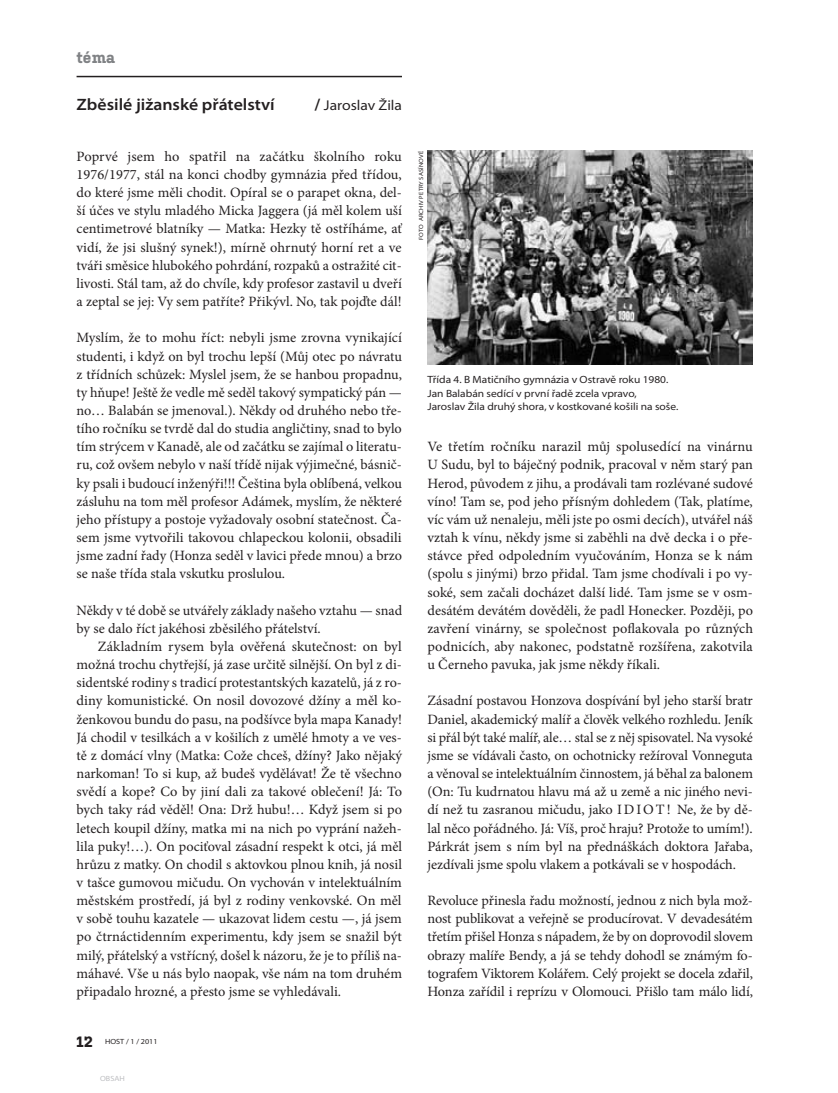
<style>
.page{position:relative;width:838px;height:1093px;background:#fff}
.page>*{position:absolute;margin:0;border:0;box-sizing:border-box;transform-origin:0 0}
._1_nadpis_2{font:600 semi-expanded 16.5px "Myriad Pro";color:#231f20}
.t1{font:700 15.75px "Kulturista";color:#808285}
._0_text_prvni{font:14.25px/18.1px "Minion Pro";letter-spacing:-.005em;color:#231f20;text-align:justify}
._0_text{font:14.25px/18.1px "Minion Pro";color:#231f20;text-align:justify}
._1_nadpis_2-2{font:semi-expanded 14.25px "Myriad Pro";color:#231f20}
._4_popiska{font:semi-expanded 10.5px/13.5px "Myriad Pro";color:#231f20}
.t2{font:semi-expanded 7.5px "Myriad Pro";color:#231f20}
.t3{font:semi-expanded 7.5px "Myriad Pro";color:#bcbdc0}
._4_popiska_2{font:semi-expanded 6px "Myriad Pro";letter-spacing:.02em;color:#231f20}
.s1{font-weight:600;font-size:16.5px}
.s2{font-family:"Kulturista";font-weight:700;font-stretch:normal;font-size:15px}
</style>
<div class="page">
<hr style="left:77px;top:76px;width:325px;height:1px;background:#231f20">
<img style="left:427px;top:150px;width:326px;height:214px">
<p class="t1" style="left:77px;top:46px;width:40px">téma</p>
<p class="_1_nadpis_2" style="left:77px;top:95px;width:200px">Zběsilé jižanské přátelství</p>
<p class="_1_nadpis_2-2" style="left:314px;top:98px;width:89px"><span class="s1">/</span> Jaroslav Žila</p>
<p class="_0_text_prvni" style="left:77px;top:147px;width:327px">Poprvé jsem ho spatřil na začátku školního roku 1976/1977, stál na konci chodby gymnázia před třídou, do které jsme měli chodit. Opíral se o parapet okna, del&shy;ší účes ve stylu mladého Micka Jaggera (já měl kolem uší centimetrové blatníky — Matka: Hezky tě ostříháme, ať vidí, že jsi slušný synek!), mírně ohrnutý horní ret a ve tváři směsice hlubokého pohrdání, rozpaků a ostražité cit&shy;livosti. Stál tam, až do chvíle, kdy profesor zastavil u dveří a zeptal se jej: Vy sem patříte? Přikývl. No, tak pojďte dál!</p>
<p class="_0_text_prvni" style="left:77px;top:329px;width:327px">Myslím, že to mohu říct: nebyli jsme zrovna vynikající studenti, i když on byl trochu lepší (Můj otec po návratu z třídních schůzek: Myslel jsem, že se hanbou propadnu, ty hňupe! Ještě že vedle mě seděl takový sympatický pán — no… Balabán se jmenoval.). Někdy od druhého nebo tře&shy;tího ročníku se tvrdě dal do studia angličtiny, snad to bylo tím strýcem v Kanadě, ale od začátku se zajímal o literatu&shy;ru, což ovšem nebylo v naší třídě nijak výjimečné, básnič&shy;ky psali i budoucí inženýři!!! Čeština byla oblíbená, velkou zásluhu na tom měl profesor Adámek, myslím, že některé jeho přístupy a postoje vyžadovaly osobní statečnost. Ča&shy;sem jsme vytvořili takovou chlapeckou kolonii, obsadili jsme zadní řady (Honza seděl v lavici přede mnou) a brzo se naše třída stala vskutku proslulou.</p>
<p class="_0_text_prvni" style="left:77px;top:601px;width:327px">Někdy v té době se utvářely základy našeho vztahu — snad by se dalo říct jakéhosi zběsilého přátelství.</p>
<p class="_0_text" style="left:77px;top:637px;width:327px;text-indent:21px">Základním rysem byla ověřená skutečnost: on byl možná trochu chytřejší, já zase určitě silnější. On byl z di&shy;sidentské rodiny s tradicí protestantských kazatelů, já z ro&shy;diny komunistické. On nosil dovozové džíny a měl ko&shy;ženkovou bundu do pasu, na podšívce byla mapa Kanady!<br>Já chodil v tesilkách a v košilích z umělé hmoty a ve ves&shy;tě z domácí vlny (Matka: Cože chceš, džíny? Jako nějaký narkoman! To si kup, až budeš vydělávat! Že tě všechno svědí a kope? Co by jiní dali za takové oblečení! Já: To bych taky rád věděl! Ona: Drž hubu!… Když jsem si po letech koupil džíny, matka mi na nich po vyprání nažeh&shy;lila puky!…). On pociťoval zásadní respekt k otci, já měl hrůzu z matky. On chodil s aktovkou plnou knih, já nosil v tašce gumovou mičudu. On vychován v intelektuálním městském prostředí, já byl z rodiny venkovské. On měl v sobě touhu kazatele — ukazovat lidem cestu —, já jsem po čtrnáctidenním experimentu, kdy jsem se snažil být milý, přátelský a vstřícný, došel k názoru, že je to příliš na&shy;máhavé. Vše u nás bylo naopak, vše nám na tom druhém připadalo hrozné, a přesto jsme se vyhledávali.</p>
<p class="t2" style="left:77px;top:1038px;width:83px"><span class="s2">12</span> HOST / 1 / 2011</p>
<p class="t3" style="left:100px;top:1074px;width:26px">OBSAH</p>
<p class="_4_popiska_2" style="left:418px;top:240px;width:91px;rotate:-90deg">FOTO ARCHIV PETRY SASÍNOVÉ</p>
<p class="_4_popiska" style="left:427px;top:373px;width:252px">Třída 4. B Matičního gymnázia v Ostravě roku 1980.<br>Jan Balabán sedící v první řadě zcela vpravo,<br>Jaroslav Žila druhý shora, v kostkované košili na soše.</p>
<p class="_0_text_prvni" style="left:427px;top:438px;width:327px">Ve třetím ročníku narazil můj spolusedící na vinárnu U Sudu, byl to báječný podnik, pracoval v něm starý pan Herod, původem z jihu, a prodávali tam rozlévané sudové víno! Tam se, pod jeho přísným dohledem (Tak, platíme, víc vám už nenaleju, měli jste po osmi decích), utvářel náš vztah k vínu, někdy jsme si zaběhli na dvě decka i o pře&shy;stávce před odpoledním vyučováním, Honza se k nám (spolu s jinými) brzo přidal. Tam jsme chodívali i po vy&shy;soké, sem začali docházet další lidé. Tam jsme se v osm&shy;desátém devátém dověděli, že padl Honecker. Později, po zavření vinárny, se společnost poflakovala po různých podnicích, aby nakonec, podstatně rozšířena, zakotvila u Černeho pavuka, jak jsme někdy říkali.</p>
<p class="_0_text_prvni" style="left:427px;top:692px;width:327px">Zásadní postavou Honzova dospívání byl jeho starší bratr Daniel, akademický malíř a člověk velkého rozhledu. Jeník si přál být také malíř, ale… stal se z něj spisovatel. Na vysoké jsme se vídávali často, on ochotnicky režíroval Vonneguta a věnoval se intelektuálním činnostem, já běhal za balonem (On: Tu kudrnatou hlavu má až u země a nic jiného nevi&shy;dí než tu zasranou mičudu, jako ID I O T ! Ne, že by dě&shy;lal něco pořádného. Já: Víš, proč hraju? Protože to umím!).<br>Párkrát jsem s ním byl na přednáškách doktora Jařaba, jezdívali jsme spolu vlakem a potkávali se v hospodách.</p>
<p class="_0_text_prvni" style="left:427px;top:891px;width:327px">Revoluce přinesla řadu možností, jednou z nich byla mož&shy;nost publikovat a veřejně se producírovat. V devadesátém třetím přišel Honza s nápadem, že by on doprovodil slovem obrazy malíře Bendy, a já se tehdy dohodl se známým fo&shy;tografem Viktorem Kolářem. Celý projekt se docela zdařil, Honza zařídil i reprízu v Olomouci. Přišlo tam málo lidí,</p>
</div>
